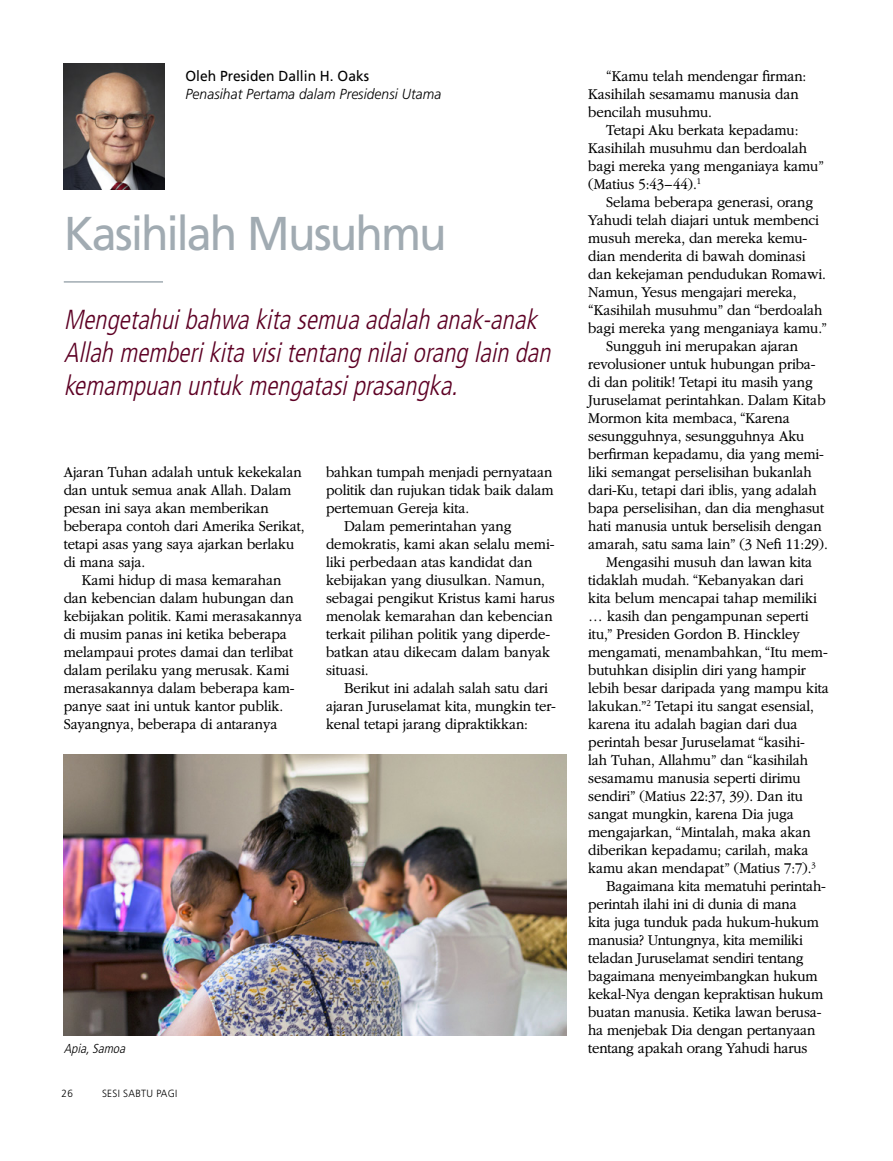
<style>
.page{position:relative;width:893px;height:1161px;background:#fff}
.page>*{position:absolute;margin:0;border:0;box-sizing:border-box;transform-origin:0 0}
.ARTCL_title{font:47.4px "Frutigerlds Lat";letter-spacing:-.045em;color:#a1abb2;scale:.95 1}
.ARTCL-kicker{font:italic 300 condensed 27.6px/33px "Frutigerlds Lat";color:#5d0024;scale:.95 1}
.ARTCL_para{font:300 15.75px/18px "Garamondlds Lat Plus";letter-spacing:-.01em;color:#000;scale:.95 1}
.ARTCL_para_first{font:300 15.75px/18px "Garamondlds Lat Plus";letter-spacing:-.01em;color:#000;scale:.95 1}
.ARTCL-BY_para{font:italic 300 14.55px "Frutigerlds Lat";letter-spacing:.005em;color:#000;scale:.95 1}
.ARTCL-BY_para_first{font:14.55px "Frutigerlds Lat";color:#000;scale:.95 1}
.New_FrutigerLight_Ca{font:italic 300 condensed 13.05px "Frutigerlds Lat";color:#000}
.t1{font:300 10.35px "Frutigerlds Lat";letter-spacing:.03em;color:#000;scale:.95 1}
</style>
<div class="page">
<hr style="left:64px;top:281px;width:99px;height:2px;background:#a1abb2">
<img style="left:64px;top:754px;width:503px;height:281px">
<img style="left:64px;top:64px;width:100px;height:126px">
<p class="ARTCL-BY_para_first" style="left:185px;top:65px;width:195px">Oleh Presiden Dallin H. Oaks</p>
<p class="ARTCL-BY_para" style="left:185px;top:84px;width:271px">Penasihat Pertama dalam Presidensi Utama</p>
<p class="ARTCL_title" style="left:64px;top:197px;width:405px">Kasihilah Musuhmu</p>
<p class="ARTCL-kicker" style="left:64px;top:303px;width:514px">Mengetahui bahwa kita semua adalah anak-anak<br>Allah memberi kita visi tentang nilai orang lain dan kemampuan untuk mengatasi prasangka.</p>
<p class="ARTCL_para_first" style="left:64px;top:463px;width:255px">Ajaran Tuhan adalah untuk kekekalan dan untuk semua anak Allah. Dalam pesan ini saya akan memberikan beberapa contoh dari Amerika Serikat, tetapi asas yang saya ajarkan berlaku di mana saja.</p>
<p class="ARTCL_para" style="left:64px;top:571px;width:253px;text-indent:18px">Kami hidup di masa kemarahan dan kebencian dalam hubungan dan kebijakan politik. Kami merasakannya di musim panas ini ketika beberapa melampaui protes damai dan terlibat dalam perilaku yang merusak. Kami merasakannya dalam beberapa kam&shy;panye saat ini untuk kantor publik.<br>Sayangnya, beberapa di antaranya</p>
<p class="ARTCL_para" style="left:326px;top:463px;width:241px;text-align:justify">bahkan tumpah menjadi pernyataan politik dan rujukan tidak baik dalam pertemuan Gereja kita.</p>
<p class="ARTCL_para" style="left:326px;top:517px;width:242px;text-indent:18px">Dalam pemerintahan yang demokratis, kami akan selalu memi&shy;liki perbedaan atas kandidat dan kebijakan yang diusulkan. Namun, sebagai pengikut Kristus kami harus menolak kemarahan dan kebencian terkait pilihan politik yang diperde&shy;batkan atau dikecam dalam banyak situasi.</p>
<p class="ARTCL_para" style="left:326px;top:679px;width:244px;text-indent:18px">Berikut ini adalah salah satu dari ajaran Juruselamat kita, mungkin ter&shy;kenal tetapi jarang dipraktikkan:</p>
<p class="New_FrutigerLight_Ca" style="left:64px;top:1039px;width:63px">Apia, Samoa</p>
<p class="t1" style="left:62px;top:1086px;width:13px">26</p>
<p class="t1" style="left:102px;top:1086px;width:81px">SESI SABTU PAGI</p>
<p class="ARTCL_para" style="left:588px;top:67px;width:231px;text-indent:18px">“Kamu telah mendengar firman:<br>Kasihilah sesamamu manusia dan bencilah musuhmu.</p>
<p class="ARTCL_para" style="left:588px;top:121px;width:250px;text-indent:18px">Tetapi Aku berkata kepadamu:<br>Kasihilah musuhmu dan berdoalah bagi mereka yang menganiaya kamu” (Matius 5:43–44).<sup>1</sup></p>
<p class="ARTCL_para" style="left:588px;top:193px;width:253px;text-indent:18px">Selama beberapa generasi, orang Yahudi telah diajari untuk membenci musuh mereka, dan mereka kemu&shy;dian menderita di bawah dominasi dan kekejaman pendudukan Romawi.<br>Namun, Yesus mengajari mereka, “Kasihilah musuhmu” dan “berdoalah bagi mereka yang menganiaya kamu.”</p>
<p class="ARTCL_para" style="left:588px;top:337px;width:254px;text-indent:18px">Sungguh ini merupakan ajaran revolusioner untuk hubungan priba&shy;di dan politik! Tetapi itu masih yang Juruselamat perintahkan. Dalam Kitab Mormon kita membaca, “Karena sesungguhnya, sesungguhnya Aku berfirman kepadamu, dia yang memi&shy;liki semangat perselisihan bukanlah dari-Ku, tetapi dari iblis, yang adalah bapa perselisihan, dan dia menghasut hati manusia untuk berselisih dengan amarah, satu sama lain” (3 Nefi 11:29).</p>
<p class="ARTCL_para" style="left:588px;top:553px;width:255px;text-indent:18px">Mengasihi musuh dan lawan kita tidaklah mudah. “Kebanyakan dari kita belum mencapai tahap memiliki … kasih dan pengampunan seperti itu,” Presiden Gordon B. Hinckley mengamati, menambahkan, “Itu mem&shy;butuhkan disiplin diri yang hampir lebih besar daripada yang mampu kita lakukan.”<sup>2</sup> Tetapi itu sangat esensial, karena itu adalah bagian dari dua perintah besar Juruselamat “kasihi-<br>lah Tuhan, Allahmu” dan “kasihilah sesamamu manusia seperti dirimu sendiri” (Matius 22:37, 39). Dan itu sangat mungkin, karena Dia juga mengajarkan, “Mintalah, maka akan diberikan kepadamu; carilah, maka kamu akan mendapat” (Matius 7:7).<sup>3</sup></p>
<p class="ARTCL_para" style="left:588px;top:877px;width:252px;text-indent:18px">Bagaimana kita mematuhi perintah&shy;perintah ilahi ini di dunia di mana<br>kita juga tunduk pada hukum-hukum manusia? Untungnya, kita memiliki teladan Juruselamat sendiri tentang bagaimana menyeimbangkan hukum kekal-Nya dengan kepraktisan hukum buatan manusia. Ketika lawan berusa&shy;ha menjebak Dia dengan pertanyaan tentang apakah orang Yahudi harus</p>
</div>
